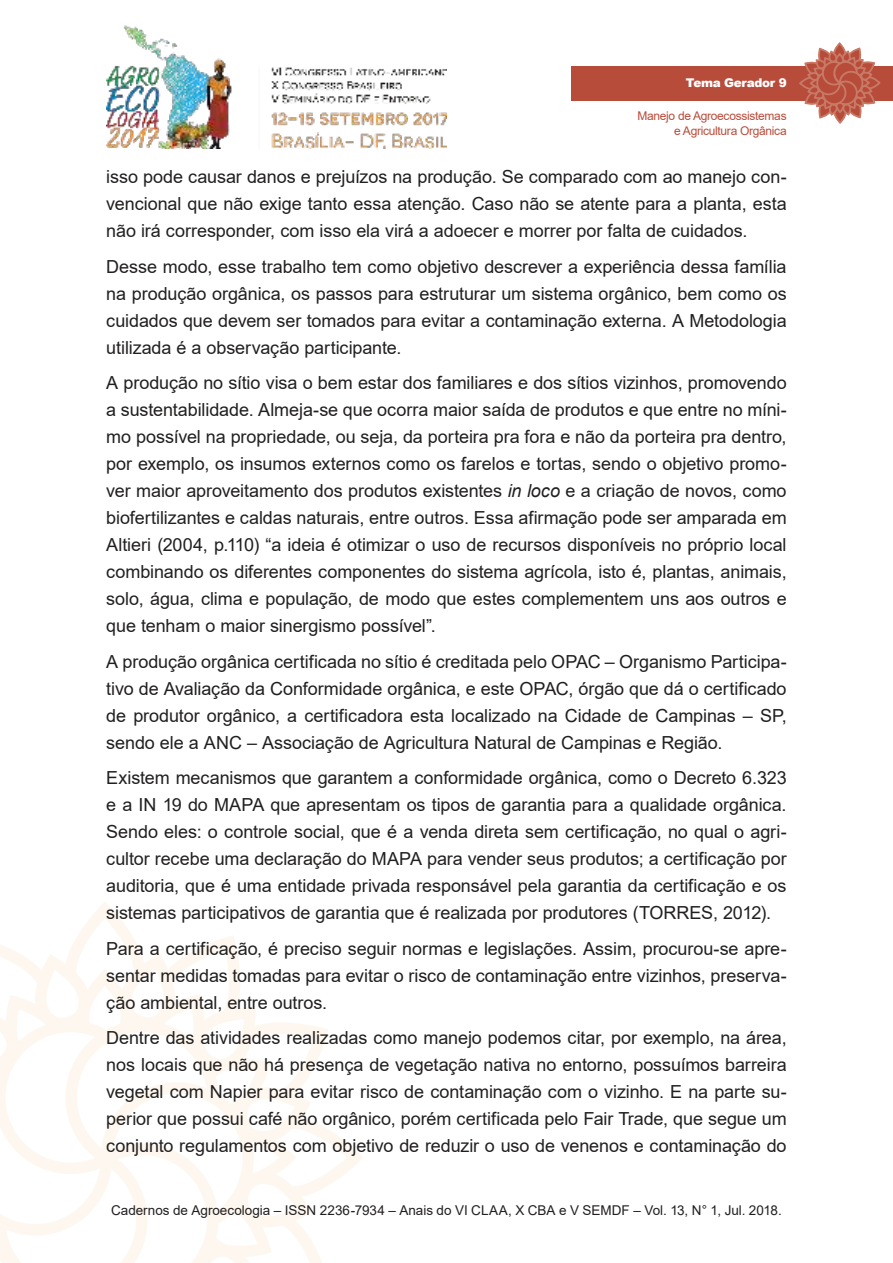
<style>
.page{position:relative;width:893px;height:1263px;background:#fff}
.page>*{position:absolute;margin:0;border:0;box-sizing:border-box;transform-origin:0 0}
.t1{font:18px/27px "Arial";letter-spacing:-.005em;color:#221f1f;text-align:justify}
.t2{font:13.5px "Arial";color:#221f1f}
.t3{font:12px/14.4px "Arial";letter-spacing:-.025em;color:#b84c3b;text-align:right}
.t4{font:900 12px "Arial";letter-spacing:-.025em;color:#fff}
.s1{font-style:italic}
</style>
<div class="page">
<img style="left:106px;top:25px;width:340px;height:124px">
<svg style="left:0;top:910px;width:363px;height:353px"></svg>
<div style="left:571px;top:66px;width:322px;height:34px;background:#b84c3b"></div>
<svg style="left:798px;top:43px;width:83px;height:81px"></svg>
<p class="t4" style="left:686px;top:76px;width:102px">Tema Gerador 9</p>
<p class="t3" style="left:637px;top:110px;width:151px">Manejo de Agroecossistemas e Agricultura Orgânica</p>
<p class="t1" style="left:106px;top:165px;width:682px">isso pode causar danos e prejuízos na produção. Se comparado com ao manejo con&shy;vencional que não exige tanto essa atenção. Caso não se atente para a planta, esta não irá corresponder, com isso ela virá a adoecer e morrer por falta de cuidados.</p>
<p class="t1" style="left:106px;top:255px;width:682px">Desse modo, esse trabalho tem como objetivo descrever a experiência dessa família na produção orgânica, os passos para estruturar um sistema orgânico, bem como os cuidados que devem ser tomados para evitar a contaminação externa. A Metodologia utilizada é a observação participante.</p>
<p class="t1" style="left:106px;top:371px;width:682px">A produção no sítio visa o bem estar dos familiares e dos sítios vizinhos, promovendo a sustentabilidade. Almeja-se que ocorra maior saída de produtos e que entre no míni&shy;mo possível na propriedade, ou seja, da porteira pra fora e não da porteira pra dentro, por exemplo, os insumos externos como os farelos e tortas, sendo o objetivo promo&shy;ver maior aproveitamento dos produtos existentes <span class="s1">in loco</span> e a criação de novos, como biofertilizantes e caldas naturais, entre outros. Essa afirmação pode ser amparada em Altieri (2004, p.110) “a ideia é otimizar o uso de recursos disponíveis no próprio local combinando os diferentes componentes do sistema agrícola, isto é, plantas, animais, solo, água, clima e população, de modo que estes complementem uns aos outros e que tenham o maior sinergismo possível”.</p>
<p class="t1" style="left:106px;top:650px;width:682px">A produção orgânica certificada no sítio é creditada pelo OPAC – Organismo Participa&shy;tivo de Avaliação da Conformidade orgânica, e este OPAC, órgão que dá o certificado de produtor orgânico, a certificadora esta localizado na Cidade de Campinas – SP, sendo ele a ANC – Associação de Agricultura Natural de Campinas e Região.</p>
<p class="t1" style="left:106px;top:766px;width:682px">Existem mecanismos que garantem a conformidade orgânica, como o Decreto 6.323 e a IN 19 do MAPA que apresentam os tipos de garantia para a qualidade orgânica.<br>Sendo eles: o controle social, que é a venda direta sem certificação, no qual o agri&shy;cultor recebe uma declaração do MAPA para vender seus produtos; a certificação por auditoria, que é uma entidade privada responsável pela garantia da certificação e os sistemas participativos de garantia que é realizada por produtores (TORRES, 2012).</p>
<p class="t1" style="left:106px;top:937px;width:682px">Para a certificação, é preciso seguir normas e legislações. Assim, procurou-se apre&shy;sentar medidas tomadas para evitar o risco de contaminação entre vizinhos, preserva&shy;ção ambiental, entre outros.</p>
<p class="t1" style="left:106px;top:1026px;width:682px">Dentre das atividades realizadas como manejo podemos citar, por exemplo, na área, nos locais que não há presença de vegetação nativa no entorno, possuímos barreira vegetal com Napier para evitar risco de contaminação com o vizinho. E na parte su&shy;perior que possui café não orgânico, porém certificada pelo Fair Trade, que segue um conjunto regulamentos com objetivo de reduzir o uso de venenos e contaminação do</p>
<p class="t2" style="left:111px;top:1205px;width:672px">Cadernos de Agroecologia – ISSN 2236-7934 – Anais do VI CLAA, X CBA e V SEMDF – Vol. 13, N° 1, Jul. 2018.</p>
</div>
